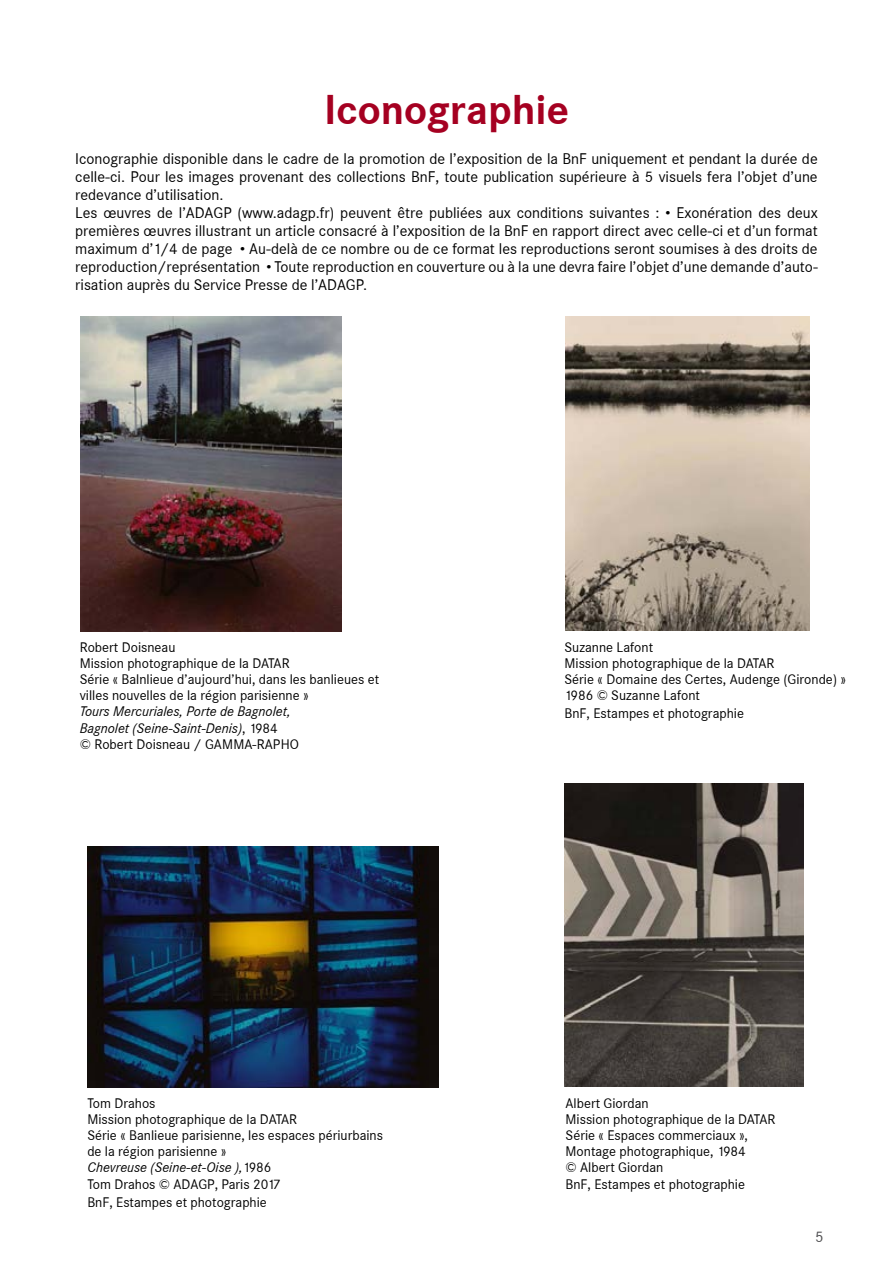
<style>
.page{position:relative;width:893px;height:1263px;background:#fff}
.page>*{position:absolute;margin:0;border:0;box-sizing:border-box;transform-origin:0 0}
.t1{font:700 40.5px "Corporate SBQ";color:#a50021}
.t2{font:15px/18px "Corporate SBQ";color:#000}
.t3{font:15px "Corporate SBQ";color:#4d4d4f}
.t4{font:13.5px/16.2px "Corporate SBQ";color:#000}
.t5{font:italic 13.5px/16.2px "Corporate SBQ";color:#000}
.s1{font-style:normal}
</style>
<div class="page">
<img style="left:81px;top:317px;width:260px;height:314px">
<img style="left:566px;top:317px;width:243px;height:314px">
<img style="left:87px;top:846px;width:352px;height:242px">
<img style="left:564px;top:783px;width:239px;height:303px">
<h1 class="t1" style="left:324px;top:85px;width:246px">Iconographie</h1>
<p class="t2" style="left:75px;top:150px;width:744px">Iconographie disponible dans le cadre de la promotion de l’exposition de la BnF uniquement et pendant la durée de celle-ci. Pour les images provenant des collections BnF, toute publication supérieure à 5 visuels fera l’objet d’une redevance d’utilisation.<br>Les œuvres de l’ADAGP (www.adagp.fr) peuvent être publiées aux conditions suivantes : • Exonération des deux premières œuvres illustrant un article consacré à l’exposition de la BnF en rapport direct avec celle-ci et d’un format maximum d’1/4 de page • Au-delà de ce nombre ou de ce format les reproductions seront soumises à des droits de reproduction/représentation • Toute reproduction en couverture ou à la une devra faire l’objet d’une demande d’auto&shy;risation auprès du Service Presse de l’ADAGP.</p>
<p class="t4" style="left:80px;top:639px;width:301px">Robert Doisneau<br>Mission photographique de la DATAR<br>Série « Balnlieue d’aujourd’hui, dans les banlieues et villes nouvelles de la région parisienne »</p>
<p class="t5" style="left:80px;top:703px;width:221px">Tours Mercuriales, Porte de Bagnolet,<br>Bagnolet (Seine-Saint-Denis)<span class="s1">, 1984<br>© Robert Doisneau / GAMMA-RAPHO</span></p>
<p class="t4" style="left:87px;top:1095px;width:70px">Tom Drahos</p>
<p class="t4" style="left:87px;top:1111px;width:211px">Mission photographique de la DATAR</p>
<p class="t4" style="left:87px;top:1127px;width:297px">Série « Banlieue parisienne, les espaces périurbains</p>
<p class="t4" style="left:87px;top:1143px;width:140px">de la région parisienne »</p>
<p class="t5" style="left:87px;top:1160px;width:186px">Chevreuse (Seine-et-Oise ),<span class="s1">1986</span></p>
<p class="t4" style="left:87px;top:1176px;width:195px">Tom Drahos © ADAGP, Paris 2017</p>
<p class="t4" style="left:87px;top:1194px;width:181px">BnF, Estampes et photographie</p>
<p class="t4" style="left:564px;top:639px;width:283px">Suzanne Lafont<br>Mission photographique de la DATAR<br>Série « Domaine des Certes, Audenge (Gironde) »<br>1986 © Suzanne Lafont</p>
<p class="t4" style="left:564px;top:705px;width:181px">BnF, Estampes et photographie</p>
<p class="t4" style="left:566px;top:1095px;width:211px">Albert Giordan<br>Mission photographique de la DATAR<br>Série « Espaces commerciaux »,<br>Montage photographique, 1984<br>© Albert Giordan<br>BnF, Estampes et photographie</p>
<p class="t3" style="left:815px;top:1227px;width:10px">5</p>
</div>
